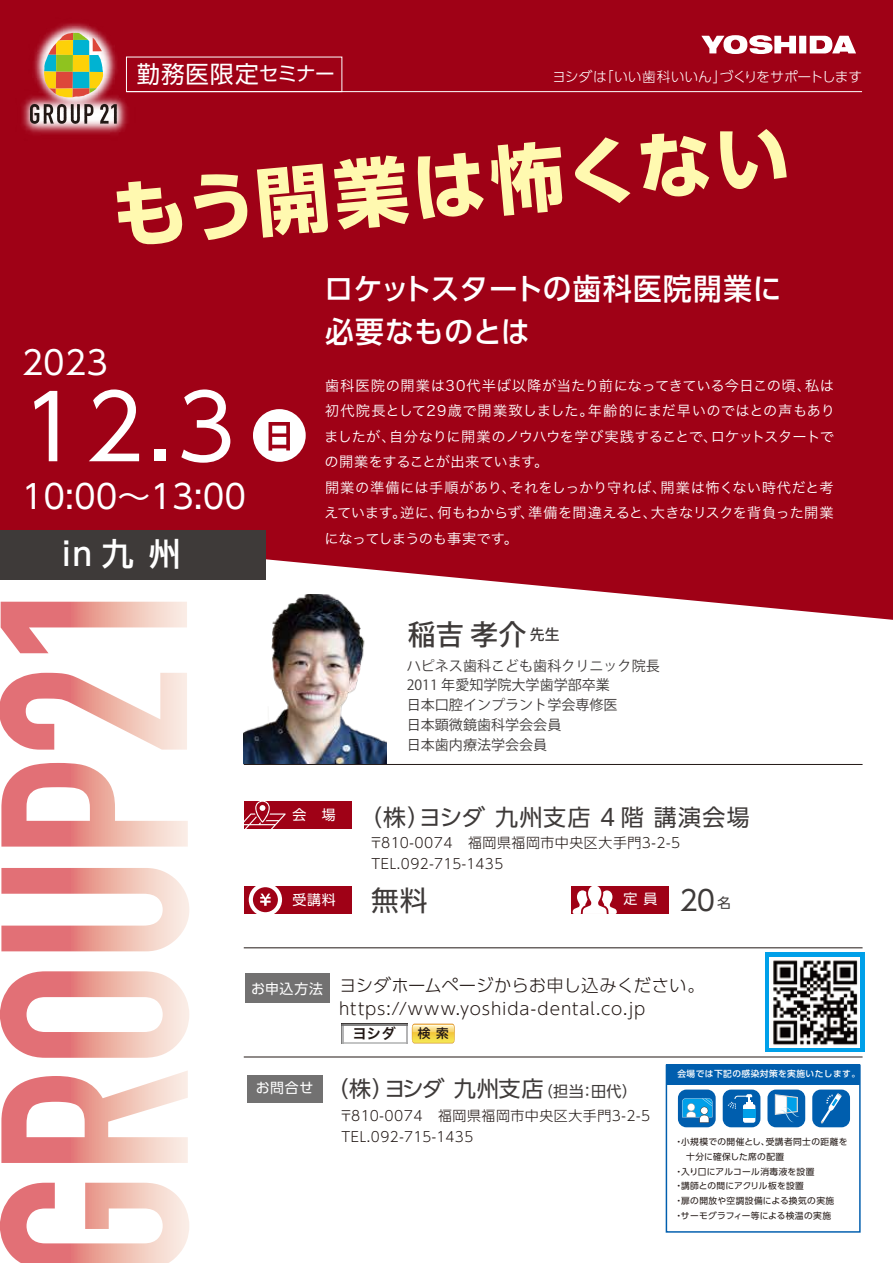
<style>
.page{position:relative;width:893px;height:1263px;background:#fff}
.page>*{position:absolute;margin:0;border:0;box-sizing:border-box;transform-origin:0 0}
.t1{font:89.25px "UD Shin Go Pro";color:#fff}
.t2{font:700 74.4px "UD Shin Go Pro";color:#fff9b0}
.t3{font:33px "UD Shin Go Pro";color:#fff}
.t4{font:32.7px "UD Shin Go Pro";color:#fff}
.t5{font:500 31.95px "UD Shin Go Pro";color:#fff}
.t6{font:500 29.7px/42.6px "UD Shin Go Pro";letter-spacing:.025em;color:#fff;scale:.96 1}
.t7{font:500 28.05px "Koz Go Pr 6 N";color:#3e3a39}
.t8{font:27.9px "UD Shin Go Pro";color:#3e3a39}
.t9{font:23.55px "UD Shin Go Pro";letter-spacing:.04em;color:#fff}
.t10{font:22.95px "UD Shin Go Pro";letter-spacing:.05em;color:#3e3a39}
.t11{font:22.05px "UD Shin Go Pro";letter-spacing:-.01em;color:#3e3a39}
.t12{font:300 17.4px "UD Shin Go Pro";letter-spacing:-.005em;color:#221815}
.t13{font:300 16.65px "UD Shin Go Pro";letter-spacing:.05em;color:#231815}
.t14{font:14.4px "Hira Kaku Pro N W6";color:#221815}
.t15{font:14.25px/25.5px "Hiragino Sans W3";letter-spacing:.01em;color:#fff}
.t16{font:14.1px/20px "Koz Go Pr 6 N";color:#3e3a39}
.t17{font:300 13.95px/21.3px "UD Shin Go Pro";letter-spacing:.035em;color:#221815}
.t18{font:13.95px "UD Shin Go Pro";color:#fff}
.t19{font:300 13.8px "UD Shin Go Pro";letter-spacing:-.005em;color:#fff}
.t20{font:500 12.6px "Shin Go Pr 6";color:#221815}
.t21{font:8.7px/14.7px "UD Shin Go Pr 6 N";letter-spacing:.04em;color:#221815}
.t22{font:500 8.7px "UD Shin Go Pr 6 N";letter-spacing:.05em;color:#fff}
.s1{font-size:19.65px}
.s2{font-family:"Koz Go Pr 6 N";font-size:56.7px}
.s3{font-size:13.65px}
.s4{font-size:15.15px}
</style>
<div class="page">
<div style="left:0;top:0;width:893px;height:620px;background:#9f0116"></div>
<svg style="left:0;top:1183px;width:189px;height:80px"></svg>
<svg style="left:1px;top:1071px;width:187px;height:92px"></svg>
<svg style="left:0;top:971px;width:189px;height:87px"></svg>
<svg style="left:1px;top:868px;width:188px;height:83px"></svg>
<svg style="left:1px;top:763px;width:187px;height:84px"></svg>
<svg style="left:0;top:673px;width:187px;height:77px"></svg>
<svg style="left:1px;top:602px;width:186px;height:51px"></svg>
<div style="left:799px;top:36px;width:7px;height:17px;background:#fff"></div>
<svg style="left:810px;top:36px;width:46px;height:17px"></svg>
<svg style="left:701px;top:35px;width:95px;height:19px"></svg>
<div style="left:245px;top:974px;width:85px;height:29px;background:#727171"></div>
<hr style="left:343px;top:1023px;width:63px;height:1px;background:#403c3b">
<hr style="left:343px;top:1024px;width:63px;height:1px;background:#848484">
<hr style="left:343px;top:1042px;width:63px;height:1px;background:#c3c4c4">
<svg style="left:341px;top:1023px;width:2px;height:20px"></svg>
<svg style="left:406px;top:1023px;width:49px;height:20px"></svg>
<div style="left:0;top:530px;width:266px;height:50px;background:#3e3a39"></div>
<hr style="left:126px;top:91px;width:736px;height:1px;background:#fff">
<hr style="left:244px;top:947px;width:618px;height:1px;background:#221815">
<hr style="left:244px;top:764px;width:618px;height:1px;background:#221815">
<hr style="left:244px;top:1057px;width:618px;height:1px;background:#221815">
<div style="left:571px;top:886px;width:98px;height:27px;background:#9f0116"></div>
<svg style="left:573px;top:886px;width:44px;height:28px"></svg>
<div style="left:244px;top:886px;width:108px;height:27px;background:#9f0116"></div>
<svg style="left:249px;top:886px;width:33px;height:28px"></svg>
<div style="left:248px;top:1075px;width:75px;height:27px;background:#727171"></div>
<div style="left:244px;top:801px;width:108px;height:28px;background:#9f0116"></div>
<svg style="left:244px;top:801px;width:42px;height:28px"></svg>
<img style="left:244px;top:594px;width:142px;height:170px">
<img style="left:0;top:0;width:229px;height:235px">
<svg style="left:44px;top:33px;width:59px;height:64px"></svg>
<svg style="left:30px;top:104px;width:64px;height:20px"></svg>
<svg style="left:100px;top:104px;width:17px;height:20px"></svg>
<div style="left:666px;top:1064px;width:195px;height:169px;background:#fff;border:1px solid #005eae"></div>
<div style="left:666px;top:1064px;width:194px;height:21px;background:#005eae"></div>
<div style="left:723px;top:1089px;width:37px;height:38px;background:#005eae;border-radius:8px"></div>
<div style="left:743px;top:1104px;width:12px;height:19px;background:#fff;border-radius:2px"></div>
<svg style="left:728px;top:1094px;width:27px;height:24px"></svg>
<div style="left:812px;top:1089px;width:38px;height:38px;background:#005eae;border-radius:8px"></div>
<svg style="left:821px;top:1093px;width:21px;height:30px"></svg>
<div style="left:767px;top:1089px;width:38px;height:38px;background:#005eae;border-radius:8px"></div>
<svg style="left:774px;top:1094px;width:25px;height:28px"></svg>
<div style="left:678px;top:1089px;width:38px;height:38px;background:#005eae;border-radius:8px"></div>
<svg style="left:682px;top:1098px;width:30px;height:25px"></svg>
<div style="left:765px;top:953px;width:99px;height:99px;background:#00a0e9"></div>
<img style="left:770px;top:957px;width:90px;height:90px">
<h3 class="t9" style="left:137px;top:55px;width:200px">勤務医限定<span class="s1">セミナー</span></h3>
<p class="t19" style="left:552px;top:66px;width:312px">ヨシダは「いい歯科いいん」づくりをサポートします</p>
<h2 class="t2" style="left:107px;top:154px;width:682px;rotate:-5deg">もう開業は怖くない</h2>
<h3 class="t4" style="left:22px;top:336px;width:88px">2023</h3>
<h1 class="t1" style="left:21px;top:355px;width:288px">12.3 <span class="s2">日</span></h1>
<h3 class="t3" style="left:22px;top:470px;width:226px">10:00～13:00</h3>
<h3 class="t5" style="left:62px;top:528px;width:120px">in 九 州</h3>
<h3 class="t6" style="left:324px;top:267px;width:477px">ロケットスタートの歯科医院開業に必要なものとは</h3>
<p class="t15" style="left:324px;top:372px;width:512px">歯科医院の開業は30代半ば以降が当たり前になってきている今日この頃、私は初代院長として29歳で開業致しました。年齢的にまだ早いのではとの声もありましたが、自分なりに開業のノウハウを学び実践することで、ロケットスタートでの開業をすることが出来ています。<br>開業の準備には手順があり、それをしっかり守れば、開業は怖くない時代だと考えています。逆に、何もわからず、準備を間違えると、大きなリスクを背負った開業になってしまうのも事実です。</p>
<h3 class="t7" style="left:408px;top:619px;width:153px">稲吉 孝介 <sup>先生</sup></h3>
<p class="t16" style="left:407px;top:656px;width:254px">ハピネス歯科こども歯科クリニック院長<br>2011 年愛知学院大学歯学部卒業<br>日本口腔インプラント学会専修医<br>日本顕微鏡歯科学会会員<br>日本歯内療法学会会員</p>
<p class="t18" style="left:292px;top:803px;width:45px">会　場</p>
<h3 class="t10" style="left:359px;top:799px;width:392px">（株）ヨシダ 九州支店 4 階 講演会場</h3>
<p class="t17" style="left:369px;top:831px;width:313px">〒810-0074　福岡県福岡市中央区大手門3-2-5<br>TEL.092-715-1435</p>
<h3 class="t8" style="left:371px;top:878px;width:58px">無料</h3>
<h3 class="t8" style="left:679px;top:878px;width:53px">20<span class="s3">名</span></h3>
<p class="t18" style="left:292px;top:888px;width:45px">受講料</p>
<p class="t18" style="left:623px;top:888px;width:36px">定 員</p>
<p class="t12" style="left:251px;top:971px;width:455px"><sub>お申込方法</sub> ヨシダホームページからお申し込みください。</p>
<p class="t14" style="left:352px;top:1021px;width:45px">ヨシダ</p>
<p class="t20" style="left:418px;top:1023px;width:33px">検 索</p>
<p class="t13" style="left:339px;top:995px;width:308px">https://www.yoshida-dental.co.jp</p>
<h3 class="t11" style="left:256px;top:1071px;width:383px"><sup>お問合せ</sup> （株）ヨシダ 九州支店<span class="s4">（担当：田代）</span></h3>
<p class="t17" style="left:339px;top:1104px;width:313px">〒810-0074　福岡県福岡市中央区大手門3-2-5<br>TEL.092-715-1435</p>
<p class="t22" style="left:677px;top:1067px;width:184px">会場では下記の感染対策を実施いたします。</p>
<p class="t21" style="left:674px;top:1134px;width:175px">・小規模での開催とし、受講者同士の距離を　十分に確保した席の配置<br>・入り口にアルコール消毒液を設置<br>・講師との間にアクリル板を設置<br>・扉の開放や空調設備による換気の実施<br>・サーモグラフィー等による検温の実施</p>
</div>
